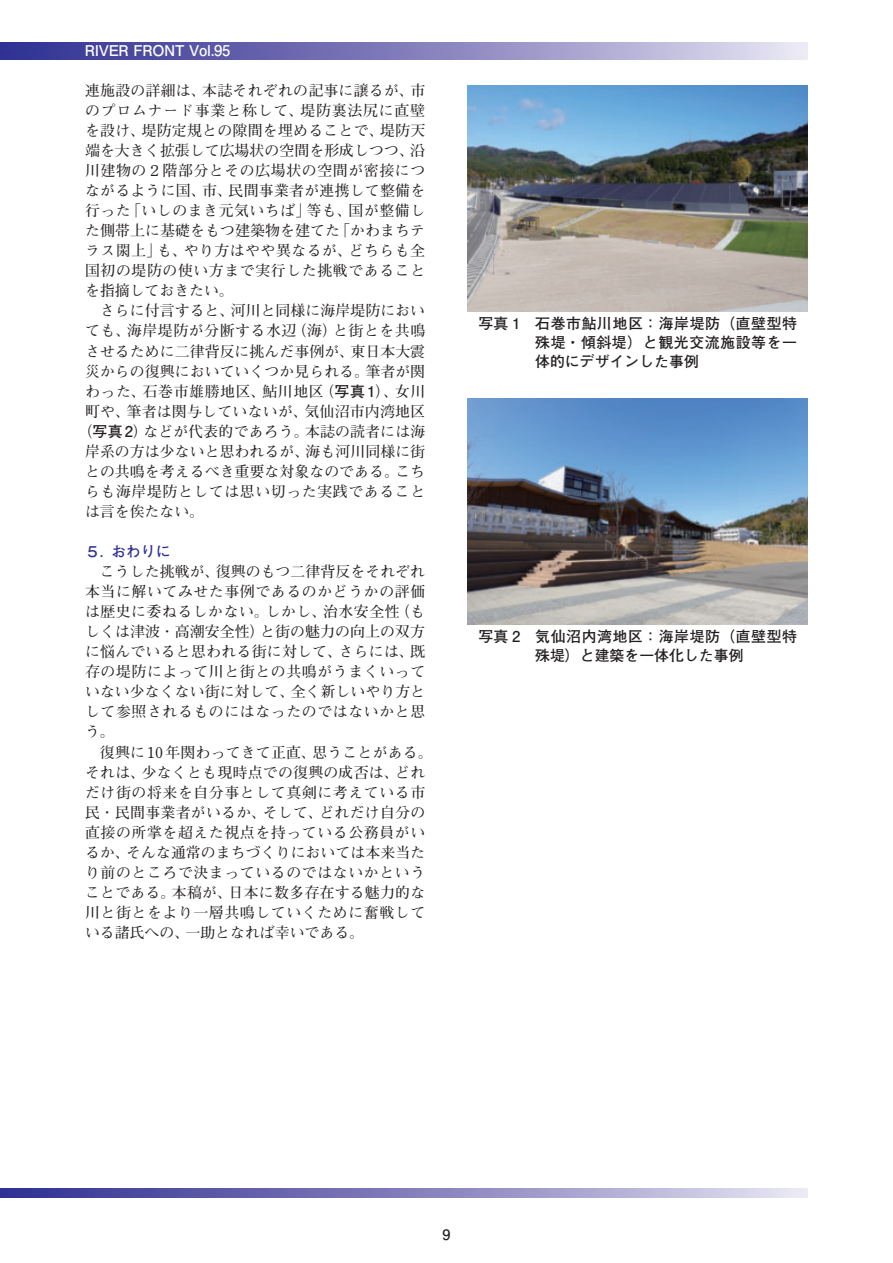
<style>
.page{position:relative;width:893px;height:1263px;background:#fff}
.page>*{position:absolute;margin:0;border:0;box-sizing:border-box;transform-origin:0 0}
.t1{font:700 14.85px/20.1px "Futo Min A101 Pr 6";letter-spacing:.02em;color:#231f20;text-align:justify}
.t2{font:700 14.85px/19.2px "Futo Go B101 Pr 6";letter-spacing:.04em;color:#231f20;text-align:justify}
.t3{font:700 14.85px "Futo Min A101 Pr 6";letter-spacing:.04em;color:#231f20}
.t4{font:700 14.85px/19.2px "Futo Go B101 Pr 6";letter-spacing:.02em;color:#231f20;text-align:center}
.t5{font:700 14.85px "Futo Go B101 Pr 6";letter-spacing:-.02em;color:#fff}
.t6{font:700 14.85px "Futo Min A101 Pr 6";color:#231f20}
.t7{font:700 14.85px "Futo Go B101 Pr 6";color:#2e3092}
.t8{font:700 14.4px "Futo Go B101 Pr 6";color:#231f20}
.s1{font-family:"Futo Go B101 Pr 6"}
</style>
<div class="page">
<img style="left:468px;top:85px;width:340px;height:226px">
<img style="left:468px;top:398px;width:340px;height:227px">
<div style="left:0;top:43px;width:808px;height:17px;background:linear-gradient(to right,#2a298d,#e2ddef)"></div>
<svg style="left:0;top:1188px;width:808px;height:9px;background:#8682bd"></svg>
<p class="t5" style="left:85px;top:38px;width:147px">RIVER FRONT Vol.95</p>
<p class="t1" style="left:85px;top:80px;width:342px">連施設の詳細は、本誌それぞれの記事に譲るが、市のプロムナード事業と称して、堤防裏法尻に直壁を設け、堤防定規との隙間を埋めることで、堤防天端を大きく拡張して広場状の空間を形成しつつ、沿川建物の２階部分とその広場状の空間が密接につながるように国、市、民間事業者が連携して整備を行った「いしのまき元気いちば」等も、国が整備した側帯上に基礎をもつ建築物を建てた「かわまちテラス閖上」も、やり方はやや異なるが、どちらも全国初の堤防の使い方まで実行した挑戦であることを指摘しておきたい。</p>
<p class="t1" style="left:100px;top:300px;width:327px">さらに付言すると、河川と同様に海岸堤防におい</p>
<p class="t1" style="left:85px;top:320px;width:342px">ても、海岸堤防が分断する水辺（海）と街とを共鳴</p>
<p class="t1" style="left:85px;top:340px;width:342px">させるために二律背反に挑んだ事例が、東日本大震</p>
<p class="t1" style="left:85px;top:360px;width:342px">災からの復興においていくつか見られる。筆者が関</p>
<p class="t3" style="left:85px;top:379px;width:342px">わった、石巻市雄勝地区、鮎川地区（<span class="s1">写真1</span>）、女川</p>
<p class="t1" style="left:85px;top:400px;width:342px">町や、筆者は関与していないが、気仙沼市内湾地区</p>
<p class="t1" style="left:78px;top:420px;width:349px">（<span class="s1">写真2</span>）などが代表的であろう。本誌の読者には海</p>
<p class="t1" style="left:85px;top:441px;width:342px">岸系の方は少ないと思われるが、海も河川同様に街</p>
<p class="t1" style="left:85px;top:461px;width:342px">との共鳴を考えるべき重要な対象なのである。こち</p>
<p class="t3" style="left:85px;top:480px;width:342px">らも海岸堤防としては思い切った実践であること</p>
<p class="t6" style="left:85px;top:500px;width:121px">は言を俟たない。</p>
<p class="t7" style="left:85px;top:539px;width:87px">５．おわりに</p>
<p class="t1" style="left:85px;top:561px;width:342px;text-indent:15px">こうした挑戦が、復興のもつ二律背反をそれぞれ本当に解いてみせた事例であるのかどうかの評価は歴史に委ねるしかない。しかし、治水安全性（もしくは津波・高潮安全性）と街の魅力の向上の双方に悩んでいると思われる街に対して、さらには、既存の堤防によって川と街との共鳴がうまくいっていない少なくない街に対して、全く新しいやり方として参照されるものにはなったのではないかと思う。</p>
<p class="t1" style="left:85px;top:741px;width:349px;text-align:left;text-indent:15px">復興に10年関わってきて正直、思うことがある。それは、少なくとも現時点での復興の成否は、どれだけ街の将来を自分事として真剣に考えている市民・民間事業者がいるか、そして、どれだけ自分の直接の所掌を超えた視点を持っている公務員がいるか、そんな通常のまちづくりにおいては本来当たり前のところで決まっているのではないかということである。本稿が、日本に数多存在する魅力的な川と街とをより一層共鳴していくために奮戦している諸氏への、一助となれば幸いである。</p>
<p class="t2" style="left:535px;top:313px;width:263px;text-indent:-57px">写真 1　 石巻市鮎川地区：海岸堤防（直壁型特殊堤・傾斜堤）と観光交流施設等を一体的にデザインした事例</p>
<p class="t4" style="left:478px;top:626px;width:320px">写真 2　 気仙沼内湾地区：海岸堤防（直壁型特殊堤）と建築を一体化した事例</p>
<p class="t8" style="left:442px;top:1223px;width:9px">9</p>
</div>
